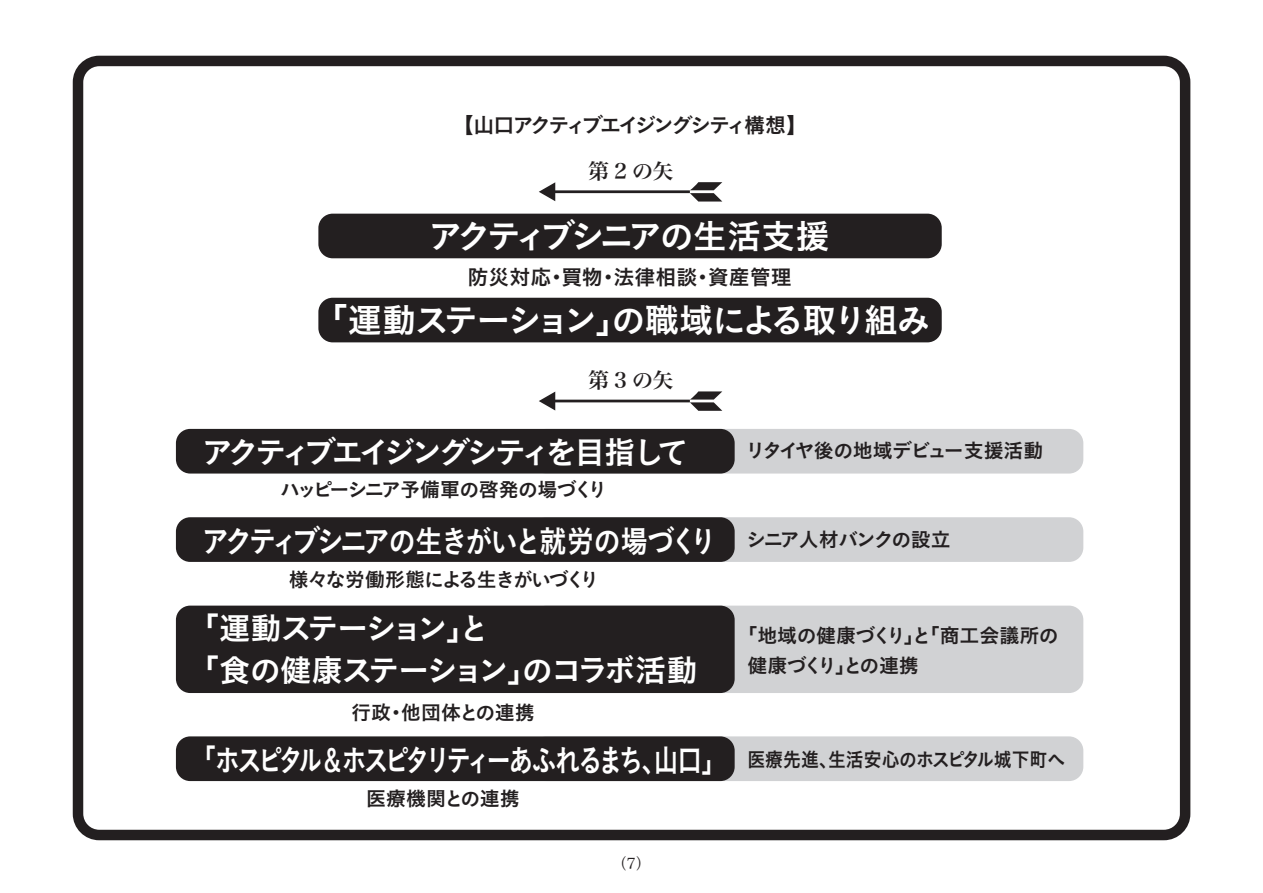
<style>
.page{position:relative;width:1263px;height:893px;background:#fff}
.page>*{position:absolute;margin:0;border:0;box-sizing:border-box;transform-origin:0 0}
.t1{font:34.2px "Koburina Go Std W6";letter-spacing:-.095em;color:#fff}
.t2{font:34.2px "Koburina Go Std W6";letter-spacing:-.13em;color:#fff}
.t3{font:31.35px "Koburina Go Std W6";letter-spacing:-.17em;color:#fff;scale:.79 1}
.t4{font:31.35px/41.2px "Koburina Go Std W6";letter-spacing:-.085em;color:#fff}
.t5{font:31.35px "Koburina Go Std W6";letter-spacing:-.11em;color:#fff;scale:.88 1}
.t6{font:31.35px "Koburina Go Std W6";letter-spacing:-.13em;color:#fff}
.t7{font:21px "Koburina Go Std W6";letter-spacing:-.13em;color:#231f20}
.t8{font:21px "Koburina Go Std W6";color:#231f20}
.t9{font:21px "Hira Min Pro W6";letter-spacing:.23em;color:#231f20}
.t10{font:19.95px/29.8px "Koburina Go Std W6";letter-spacing:-.03em;color:#231f20}
.t11{font:19.95px "Koburina Go Std W6";letter-spacing:-.05em;color:#231f20}
.t12{font:19.95px "Koburina Go Std W6";color:#231f20}
.t13{font:19.95px "Koburina Go Std W6";letter-spacing:-.085em;color:#231f20}
.t14{font:19.95px "Koburina Go Std W6";letter-spacing:-.075em;color:#231f20}
.t15{font:15px "Hira Min Pro W3";color:#231f20}
</style>
<div class="page">
<div style="left:532px;top:429px;width:551px;height:45px;background:#d1d2d4;border-radius:14px"></div>
<div style="left:532px;top:517px;width:551px;height:45px;background:#d1d2d4;border-radius:14px"></div>
<div style="left:532px;top:606px;width:551px;height:87px;background:#d1d2d4;border-radius:14px"></div>
<hr style="left:551px;top:190px;width:139px;height:3px;background:#231f20">
<svg style="left:690px;top:182px;width:32px;height:20px"></svg>
<svg style="left:539px;top:182px;width:16px;height:19px"></svg>
<div style="left:318px;top:214px;width:624px;height:44px;background:#231f20;border-radius:14px"></div>
<hr style="left:551px;top:400px;width:139px;height:2px;background:#231f20">
<svg style="left:690px;top:391px;width:32px;height:20px"></svg>
<svg style="left:539px;top:392px;width:16px;height:18px"></svg>
<div style="left:176px;top:429px;width:559px;height:45px;background:#231f20;border-radius:14px"></div>
<div style="left:176px;top:517px;width:559px;height:45px;background:#231f20;border-radius:14px"></div>
<div style="left:176px;top:606px;width:559px;height:87px;background:#231f20;border-radius:14px"></div>
<div style="left:318px;top:298px;width:624px;height:44px;background:#231f20;border-radius:14px"></div>
<div style="left:73px;top:56px;width:1117px;height:784px;border:10px solid #231f20;border-radius:21px"></div>
<div style="left:532px;top:736px;width:551px;height:45px;background:#d1d2d4;border-radius:14px"></div>
<div style="left:176px;top:736px;width:559px;height:45px;background:#231f20;border-radius:14px"></div>
<p class="t7" style="left:453px;top:109px;width:356px">【山口アクティブエイジングシティ構想】</p>
<p class="t9" style="left:588px;top:152px;width:87px">第2の矢</p>
<h1 class="t2" style="left:428px;top:210px;width:403px">アクティブシニアの生活支援</h1>
<p class="t8" style="left:467px;top:261px;width:326px">防災対応・買物・法律相談・資産管理</p>
<h1 class="t1" style="left:314px;top:294px;width:619px">「運動ステーション」の職域による取り組み</h1>
<p class="t9" style="left:588px;top:361px;width:87px">第3の矢</p>
<h2 class="t6" style="left:202px;top:428px;width:488px">アクティブエイジングシティを目指して</h2>
<p class="t11" style="left:280px;top:474px;width:329px">ハッピーシニア予備軍の啓発の場づくり</p>
<h2 class="t5" style="left:202px;top:517px;width:587px">アクティブシニアの生きがいと就労の場づくり</h2>
<p class="t13" style="left:289px;top:564px;width:312px">様々な労働形態による生きがいづくり</p>
<h2 class="t4" style="left:188px;top:609px;width:511px">「運動ステーション」と<br>「食の健康ステーション」のコラボ活動</h2>
<p class="t12" style="left:351px;top:697px;width:185px">行政・他団体との連携</p>
<p class="t10" style="left:745px;top:436px;width:300px">リタイヤ後の地域デビュー支援活動</p>
<p class="t14" style="left:746px;top:524px;width:206px">シニア人材バンクの設立</p>
<p class="t10" style="left:747px;top:621px;width:313px;text-indent:-10px">「地域の健康づくり」と「商工会議所の健康づくり」との連携</p>
<h2 class="t3" style="left:191px;top:736px;width:1108px">「ホスピタル＆ホスピタリティーあふれるまち、山口」 <sup>医療先進、生活安心のホスピタル城下町へ</sup></h2>
<p class="t12" style="left:366px;top:783px;width:155px">医療機関との連携</p>
<p class="t15" style="left:612px;top:851px;width:40px">（7）</p>
</div>
